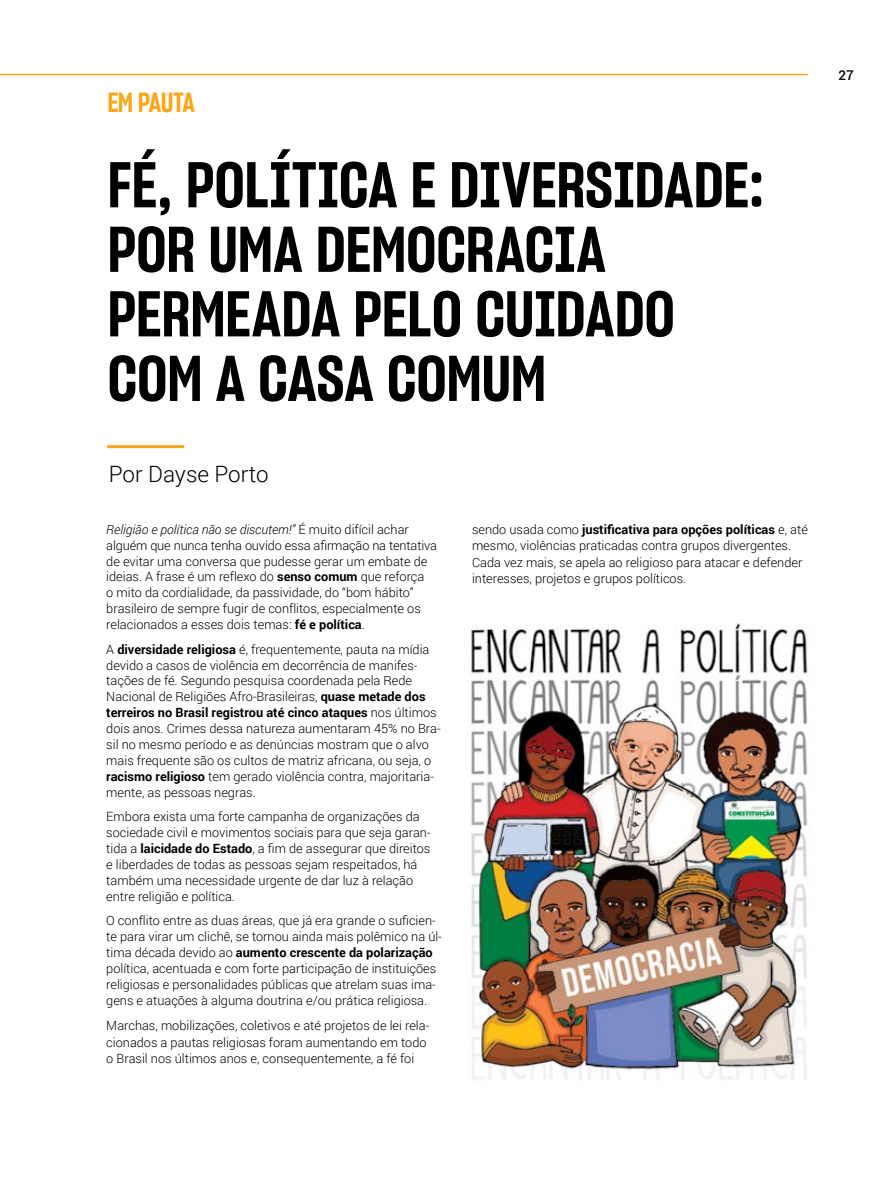
<style>
.page{position:relative;width:893px;height:1191px;background:#fff}
.page>*{position:absolute;margin:0;border:0;box-sizing:border-box;transform-origin:0 0}
.t1{font:63px/64.5px "Sharp Grotesk Sm Bold 15";letter-spacing:-.01em;color:#000}
.t2{font:27px "Sharp Grotesk Sm Bold 15";letter-spacing:-.025em;color:#faa61a}
.t3{font:300 22.5px "Roboto";color:#000101}
.t4{font:500 13.5px "Roboto";color:#000}
.t5{font:300 12.75px/15.9px "Roboto";color:#000}
.s1{font-style:italic}
.s2{font-weight:700}
</style>
<div class="page">
<hr style="left:107px;top:445px;width:77px;height:3px;background:#faa61a">
<img style="left:471px;top:623px;width:337px;height:457px">
<hr style="left:0;top:74px;width:808px;height:1px;background:#faa61a">
<h2 class="t2" style="left:107px;top:83px;width:89px">EM PAUTA</h2>
<h1 class="t1" style="left:107px;top:151px;width:658px">FÉ, POLÍTICA E DIVERSIDADE:<br>POR UMA DEMOCRACIA<br>PERMEADA PELO CUIDADO<br>COM A CASA COMUM</h1>
<h3 class="t3" style="left:109px;top:459px;width:161px">Por Dayse Porto</h3>
<p class="t5" style="left:106px;top:521px;width:332px"><span class="s1">Religião e política não se discutem!”</span> É muito difícil achar alguém que nunca tenha ouvido essa afirmação na tentativa de evitar uma conversa que pudesse gerar um embate de ideias. A frase é um reflexo do <span class="s2">senso comum</span> que reforça<br>o mito da cordialidade, da passividade, do “bom hábito” brasileiro de sempre fugir de conflitos, especialmente os relacionados a esses dois temas: <span class="s2">fé e política</span>.</p>
<p class="t5" style="left:106px;top:640px;width:336px">A <span class="s2">diversidade religiosa</span> é, frequentemente, pauta na mídia devido a casos de violência em decorrência de manifes&shy;tações de fé. Segundo pesquisa coordenada pela Rede Nacional de Religiões Afro-Brasileiras, <span class="s2">quase metade dos terreiros no Brasil registrou até cinco ataques</span> nos últimos dois anos. Crimes dessa natureza aumentaram 45% no Bra&shy;sil no mesmo período e as denúncias mostram que o alvo mais frequente são os cultos de matriz africana, ou seja, o <span class="s2">racismo religioso</span> tem gerado violência contra, majoritaria&shy;mente, as pessoas negras.</p>
<p class="t5" style="left:106px;top:808px;width:326px">Embora exista uma forte campanha de organizações da sociedade civil e movimentos sociais para que seja garan&shy;tida a <span class="s2">laicidade do Estado</span>, a fim de assegurar que direitos e liberdades de todas as pessoas sejam respeitados, há também uma necessidade urgente de dar luz à relação entre religião e política.</p>
<p class="t5" style="left:106px;top:912px;width:337px">O conflito entre as duas áreas, que já era grande o suficien&shy;te para virar um clichê, se tornou ainda mais polêmico na úl&shy;tima década devido ao <span class="s2">aumento crescente da polarização </span>política, acentuada e com forte participação de instituições religiosas e personalidades públicas que atrelam suas ima&shy;gens e atuações à alguma doutrina e/ou prática religiosa.</p>
<p class="t5" style="left:106px;top:1017px;width:325px;line-height:16.5px">Marchas, mobilizações, coletivos e até projetos de lei rela&shy;cionados a pautas religiosas foram aumentando em todo o Brasil nos últimos anos e, consequentemente, a fé foi</p>
<p class="t5" style="left:472px;top:520px;width:337px;line-height:16.5px">sendo usada como <span class="s2">justificativa para opções políticas</span> e, até mesmo, violências praticadas contra grupos divergentes.<br>Cada vez mais, se apela ao religioso para atacar e defender interesses, projetos e grupos políticos.</p>
<p class="t4" style="left:838px;top:65px;width:17px">27</p>
</div>
